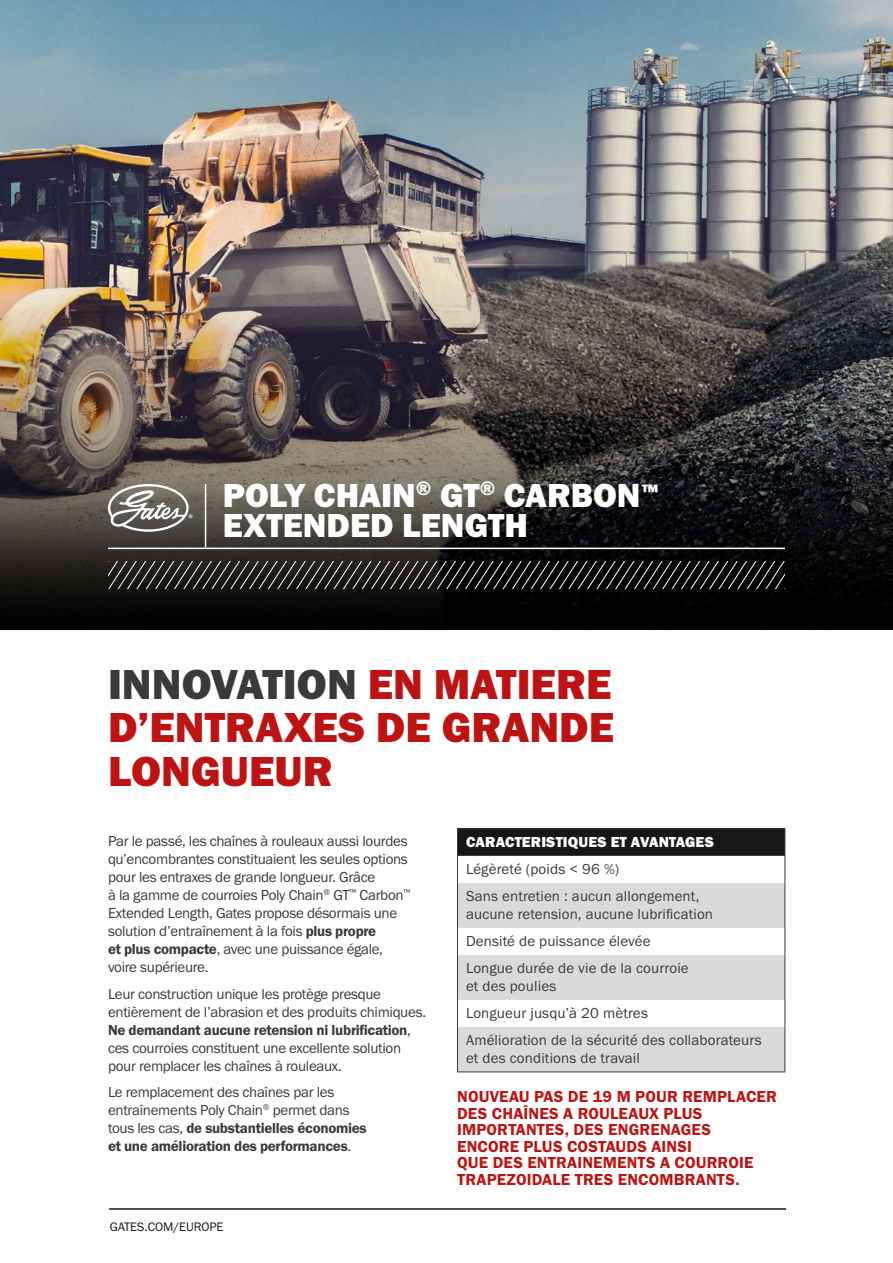
<style>
.page{position:relative;width:893px;height:1263px;background:#fff}
.page>*{position:absolute;margin:0;border:0;box-sizing:border-box;transform-origin:0 0}
.COVER_-_Title{font:43.5px/43.5px "Franklin Gothic URW Hea";color:#bd1312;text-align:justify}
.HEADER_-_Title{font:34.5px/30px "Franklin Gothic URW Hea";color:#fff}
.BODY_-_Title_Red{font:16.5px/16.5px "Franklin Gothic URW Dem";letter-spacing:.01em;color:#bd1312}
.BODY_-_Copy{font:15px/18px "Franklin Gothic URW Boo";letter-spacing:-.02em;color:#3a3a39}
.BODY_-_Copy-2{font:15px/18px "Franklin Gothic URW Boo";letter-spacing:.01em;color:#3a3a39}
.BODY_-_Copy-3{font:15px "Franklin Gothic URW Hea";letter-spacing:.01em;color:#fff}
.BODY_-_Footer{font:12.75px "Franklin Gothic URW Boo";color:#181716}
.s1{color:#3a3a39}
.s2{font-family:"Franklin Gothic URW Dem"}
</style>
<div class="page">
<img style="left:0;top:0;width:893px;height:226px">
<hr style="left:109px;top:1208px;width:677px;height:2px;background:#181716">
<img style="left:0;top:226px;width:893px;height:403px">
<div style="left:457px;top:829px;width:328px;height:27px;background:#181716"></div>
<svg style="left:458px;top:883px;width:326px;height:188px;fill:#d9dada"></svg>
<hr style="left:457px;top:828px;width:328px;height:1px;background:#3a3a39">
<svg style="left:457px;top:829px;width:1px;height:54px"></svg>
<svg style="left:784px;top:829px;width:1px;height:54px"></svg>
<hr style="left:457px;top:883px;width:1px;height:45px;background:#3a3a39">
<hr style="left:784px;top:883px;width:1px;height:45px;background:#3a3a39">
<svg style="left:457px;top:928px;width:1px;height:27px"></svg>
<svg style="left:784px;top:928px;width:1px;height:27px"></svg>
<hr style="left:457px;top:955px;width:1px;height:45px;background:#3a3a39">
<hr style="left:784px;top:955px;width:1px;height:45px;background:#3a3a39">
<svg style="left:457px;top:1000px;width:1px;height:27px"></svg>
<svg style="left:784px;top:1000px;width:1px;height:27px"></svg>
<hr style="left:457px;top:1027px;width:1px;height:44px;background:#3a3a39">
<hr style="left:784px;top:1027px;width:1px;height:44px;background:#3a3a39">
<hr style="left:457px;top:1071px;width:328px;height:1px;background:#3a3a39">
<hr style="left:205px;top:484px;width:1px;height:64px;background:#fff">
<hr style="left:108px;top:548px;width:98px;height:1px;background:#fff">
<hr style="left:206px;top:548px;width:579px;height:1px;background:#fff">
<svg style="left:108px;top:484px;width:85px;height:48px"></svg>
<svg style="left:108px;top:562px;width:677px;height:27px;background:#2d2c2b"></svg>
<p class="HEADER_-_Title" style="left:223px;top:479px;width:437px">POLY CHAIN<sup>®</sup> GT<sup>®</sup> CARBON<sup>™<br></sup>EXTENDED LENGTH</p>
<p class="COVER_-_Title" style="left:108px;top:661px;width:508px"><span class="s1">INNOVATION</span> EN MATIERE D’ENTRAXES DE GRANDE LONGUEUR</p>
<p class="BODY_-_Copy" style="left:108px;top:832px;width:304px">Par le passé, les chaînes à rouleaux aussi lourdes qu’encombrantes constituaient les seules options pour les entraxes de grande longueur. Grâce<br>à la gamme de courroies Poly Chain<sup>®</sup> GT<sup>™</sup> Carbon<sup>™ </sup>Extended Length, Gates propose désormais une solution d’entraînement à la fois <span class="s2">plus propre<br>et plus compacte</span>, avec une puissance égale, voire supérieure.</p>
<p class="BODY_-_Copy" style="left:108px;top:985px;width:320px">Leur construction unique les protège presque entièrement de l’abrasion et des produits chimiques.<br><span class="s2">Ne demandant aucune retension ni lubrification</span>, ces courroies constituent une excellente solution pour remplacer les chaînes à rouleaux.</p>
<p class="BODY_-_Copy" style="left:108px;top:1083px;width:260px">Le remplacement des chaînes par les entraînements Poly Chain<sup>®</sup> permet dans tous les cas, <span class="s2">de substantielles économies et une amélioration des performances</span>.</p>
<p class="BODY_-_Footer" style="left:110px;top:1219px;width:115px">GATES.COM/EUROPE</p>
<p class="BODY_-_Copy-3" style="left:466px;top:832px;width:249px">CARACTERISTIQUES ET AVANTAGES</p>
<p class="BODY_-_Copy-2" style="left:466px;top:860px;width:155px">Légèreté (poids &lt; 96 %)</p>
<p class="BODY_-_Copy-2" style="left:466px;top:887px;width:249px">Sans entretien : aucun allongement, aucune retension, aucune lubrification</p>
<p class="BODY_-_Copy-2" style="left:466px;top:932px;width:186px">Densité de puissance élevée</p>
<p class="BODY_-_Copy-2" style="left:466px;top:959px;width:224px">Longue durée de vie de la courroie et des poulies</p>
<p class="BODY_-_Copy-2" style="left:466px;top:1004px;width:183px">Longueur jusqu’à 20 mètres</p>
<p class="BODY_-_Copy-2" style="left:466px;top:1031px;width:297px">Amélioration de la sécurité des collaborateurs et des conditions de travail</p>
<p class="BODY_-_Title_Red" style="left:457px;top:1088px;width:321px">NOUVEAU PAS DE 19 M POUR REMPLACER<br>DES CHAÎNES A ROULEAUX PLUS<br>IMPORTANTES, DES ENGRENAGES<br>ENCORE PLUS COSTAUDS AINSI<br>QUE DES ENTRAINEMENTS A COURROIE<br>TRAPEZOIDALE TRES ENCOMBRANTS.</p>
</div>
